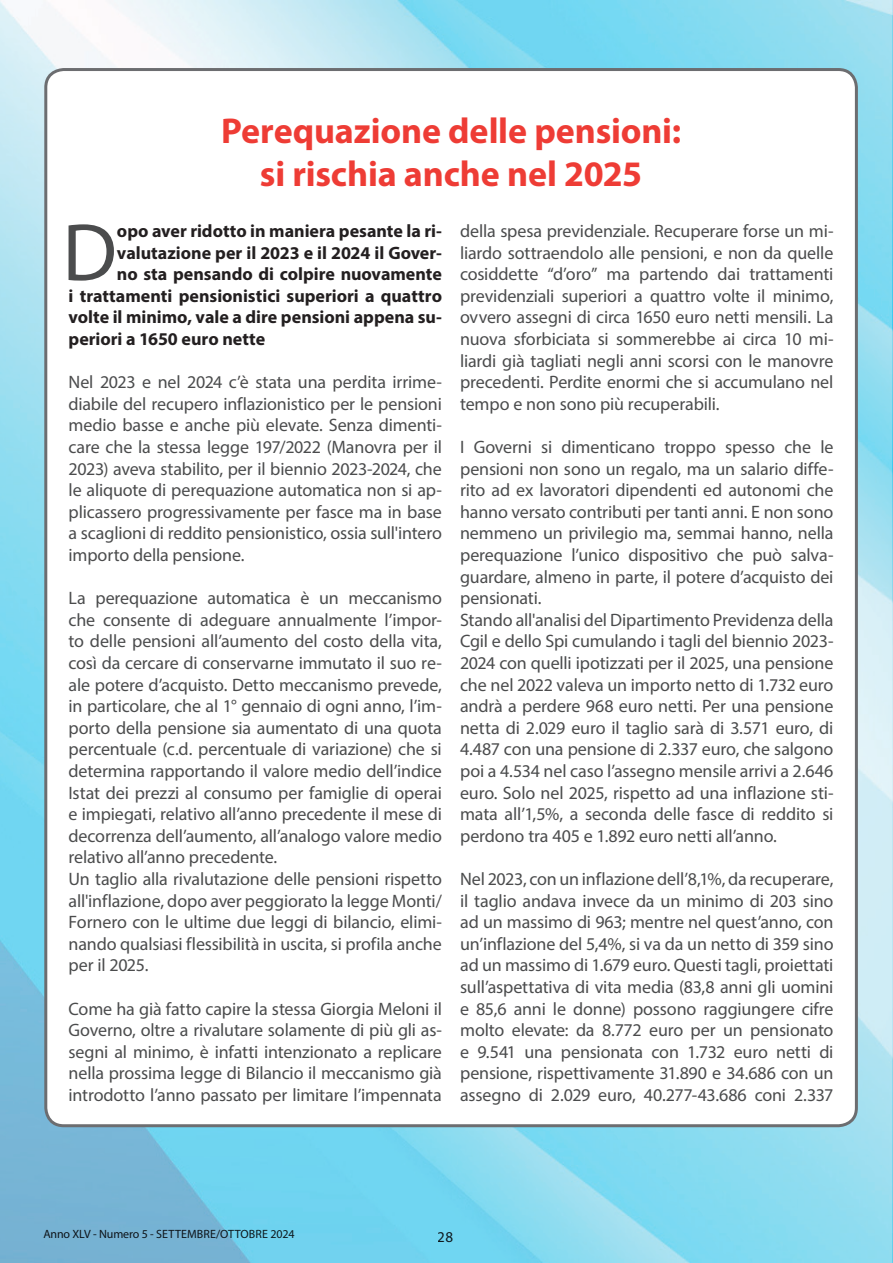
<style>
.page{position:relative;width:893px;height:1263px;background:#fff}
.page>*{position:absolute;margin:0;border:0;box-sizing:border-box;transform-origin:0 0}
.t1{font:82.05px "Myriad Pro";color:#4b4c4d}
.t2{font:700 36px/43.2px "Myriad Pro";letter-spacing:-.005em;color:#ee3c35;text-align:center}
.t3{font:18px/21.6px "Myriad Pro";letter-spacing:-.01em;color:#4b4c4d;text-align:justify}
.t4{font:700 18px "Myriad Pro";color:#231f20}
.t5{font:15px "Myriad Pro";color:#231f20}
.t6{font:12px "Myriad Pro";letter-spacing:-.01em;color:#231f20}
</style>
<div class="page">
<img style="left:0;top:0;width:893px;height:1263px">
<div style="left:46px;top:70px;width:810px;height:1056px;background:#fff;border-radius:18px"></div>
<h2 class="t2" style="left:221px;top:108px;width:461px">Perequazione delle pensioni: si rischia anche nel 2025</h2>
<h1 class="t1" style="left:62px;top:202px;width:56px">D</h1>
<p class="t4" style="left:117px;top:219px;width:327px">opo aver ridotto in maniera pesante la ri-</p>
<p class="t4" style="left:117px;top:241px;width:327px">valutazione per il 2023 e il 2024 il Gover-</p>
<p class="t4" style="left:117px;top:262px;width:327px">no sta pensando di colpire nuovamente</p>
<p class="t4" style="left:69px;top:284px;width:375px">i trattamenti pensionistici superiori a quattro</p>
<p class="t4" style="left:69px;top:305px;width:375px">volte il minimo, vale a dire pensioni appena su-</p>
<p class="t4" style="left:69px;top:327px;width:198px">periori a 1650 euro nette</p>
<p class="t3" style="left:69px;top:371px;width:375px">Nel 2023 e nel 2024 c’è stata una perdita irrime&shy;diabile del recupero inflazionistico per le pensioni medio basse e anche più elevate. Senza dimenti&shy;care che la stessa legge 197/2022 (Manovra per il 2023) aveva stabilito, per il biennio 2023-2024, che le aliquote di perequazione automatica non si ap&shy;plicassero progressivamente per fasce ma in base a scaglioni di reddito pensionistico, ossia sull'intero importo della pensione.</p>
<p class="t3" style="left:69px;top:587px;width:375px;text-align:left">La perequazione automatica è un meccanismo che consente di adeguare annualmente l’impor&shy;to delle pensioni all’aumento del costo della vita, così da cercare di conservarne immutato il suo re&shy;ale potere d’acquisto. Detto meccanismo prevede, in particolare, che al 1° gennaio di ogni anno, l’im&shy;porto della pensione sia aumentato di una quota percentuale (c.d. percentuale di variazione) che si determina rapportando il valore medio dell’indice Istat dei prezzi al consumo per famiglie di operai e impiegati, relativo all’anno precedente il mese di decorrenza dell’aumento, all’analogo valore medio relativo all’anno precedente.<br>Un taglio alla rivalutazione delle pensioni rispetto all'inflazione, dopo aver peggiorato la legge Monti/ Fornero con le ultime due leggi di bilancio, elimi&shy;nando qualsiasi flessibilità in uscita, si profila anche per il 2025.</p>
<p class="t3" style="left:69px;top:997px;width:375px">Come ha già fatto capire la stessa Giorgia Meloni il Governo, oltre a rivalutare solamente di più gli as&shy;segni al minimo, è infatti intenzionato a replicare nella prossima legge di Bilancio il meccanismo già introdotto l’anno passato per limitare l’impennata</p>
<p class="t3" style="left:460px;top:220px;width:375px">della spesa previdenziale. Recuperare forse un mi&shy;liardo sottraendolo alle pensioni, e non da quelle cosiddette “d’oro” ma partendo dai trattamenti previdenziali superiori a quattro volte il minimo, ovvero assegni di circa 1650 euro netti mensili. La nuova sforbiciata si sommerebbe ai circa 10 mi&shy;liardi già tagliati negli anni scorsi con le manovre precedenti. Perdite enormi che si accumulano nel tempo e non sono più recuperabili.</p>
<p class="t3" style="left:460px;top:436px;width:375px;text-align:left">I Governi si dimenticano troppo spesso che le pensioni non sono un regalo, ma un salario diffe&shy;rito ad ex lavoratori dipendenti ed autonomi che hanno versato contributi per tanti anni. E non sono nemmeno un privilegio ma, semmai hanno, nella perequazione l’unico dispositivo che può salva&shy;guardare, almeno in parte, il potere d’acquisto dei pensionati.<br>Stando all'analisi del Dipartimento Previdenza della Cgil e dello Spi cumulando i tagli del biennio 2023- 2024 con quelli ipotizzati per il 2025, una pensione che nel 2022 valeva un importo netto di 1.732 euro andrà a perdere 968 euro netti. Per una pensione netta di 2.029 euro il taglio sarà di 3.571 euro, di 4.487 con una pensione di 2.337 euro, che salgono poi a 4.534 nel caso l’assegno mensile arrivi a 2.646 euro. Solo nel 2025, rispetto ad una inflazione sti&shy;mata all’1,5%, a seconda delle fasce di reddito si perdono tra 405 e 1.892 euro netti all’anno.</p>
<p class="t3" style="left:460px;top:868px;width:375px">Nel 2023, con un inflazione dell’8,1%, da recuperare, il taglio andava invece da un minimo di 203 sino ad un massimo di 963; mentre nel quest’anno, con un’inflazione del 5,4%, si va da un netto di 359 sino ad un massimo di 1.679 euro. Questi tagli, proiettati sull’aspettativa di vita media (83,8 anni gli uomini e 85,6 anni le donne) possono raggiungere cifre molto elevate: da 8.772 euro per un pensionato e 9.541 una pensionata con 1.732 euro netti di pensione, rispettivamente 31.890 e 34.686 con un assegno di 2.029 euro, 40.277-43.686 coni 2.337</p>
<p class="t6" style="left:43px;top:1226px;width:253px">Anno XLV - Numero 5 - Settembre/ottobre 2024</p>
<p class="t5" style="left:438px;top:1228px;width:17px">28</p>
</div>
